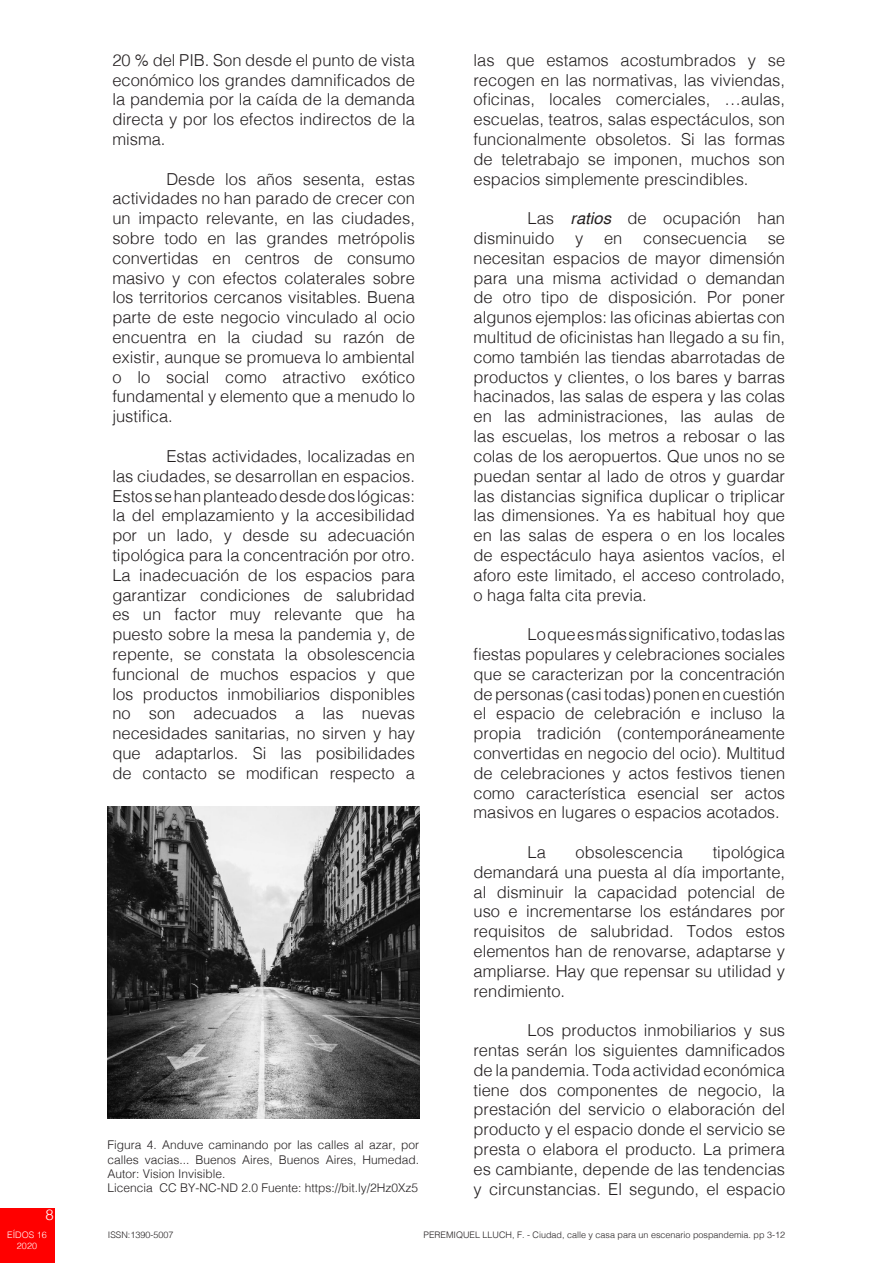
<style>
.page{position:relative;width:893px;height:1263px;background:#fff}
.page>*{position:absolute;margin:0;border:0;box-sizing:border-box;transform-origin:0 0}
.t1{font:300 16.5px/19.8px "Helvetica";color:#231f20;text-align:justify}
.t2{font:300 15px "Helvetica";color:#fff}
.t3{font:300 12px/14.4px "Helvetica";color:#231f20;text-align:justify}
.t4{font:300 9px "Helvetica";color:#231f20}
.t5{font:300 9px/10.8px "Helvetica";color:#fff;text-align:center}
.s1{font-weight:400;font-style:italic}
</style>
<div class="page">
<div style="left:0;top:1209px;width:54px;height:54px;background:#f00"></div>
<img style="left:107px;top:807px;width:312px;height:311px">
<p class="t2" style="left:46px;top:1202px;width:10px">8</p>
<p class="t5" style="left:7px;top:1229px;width:41px">EÍDOS 16<br>2020</p>
<p class="t1" style="left:112px;top:49px;width:304px">20 % del PIB. Son desde el punto de vista económico los grandes damnificados de la pandemia por la caída de la demanda directa y por los efectos indirectos de la misma.</p>
<p class="t1" style="left:112px;top:168px;width:304px;text-indent:54px">Desde los años sesenta, estas actividades no han parado de crecer con un impacto relevante, en las ciudades, sobre todo en las grandes metrópolis convertidas en centros de consumo masivo y con efectos colaterales sobre los territorios cercanos visitables. Buena parte de este negocio vinculado al ocio encuentra en la ciudad su razón de existir, aunque se promueva lo ambiental o lo social como atractivo exótico fundamental y elemento que a menudo lo justifica.</p>
<p class="t1" style="left:112px;top:445px;width:304px;text-indent:54px">Estas actividades, localizadas en las ciudades, se desarrollan en espacios.<br>Estos se han planteado desde dos lógicas: la del emplazamiento y la accesibilidad por un lado, y desde su adecuación tipológica para la concentración por otro.<br>La inadecuación de los espacios para garantizar condiciones de salubridad es un factor muy relevante que ha puesto sobre la mesa la pandemia y, de repente, se constata la obsolescencia funcional de muchos espacios y que los productos inmobiliarios disponibles no son adecuados a las nuevas necesidades sanitarias, no sirven y hay que adaptarlos. Si las posibilidades de contacto se modifican respecto a</p>
<p class="t1" style="left:473px;top:49px;width:313px">las que estamos acostumbrados y se recogen en las normativas, las viviendas, oficinas, locales comerciales, …aulas, escuelas, teatros, salas espectáculos, son funcionalmente obsoletos. Si las formas de teletrabajo se imponen, muchos son espacios simplemente prescindibles.</p>
<p class="t1" style="left:473px;top:207px;width:313px;text-indent:54px">Las <span class="s1">ratios</span> de ocupación han disminuido</p>
<p class="t1" style="left:575px;top:227px;width:10px">y</p>
<p class="t1" style="left:604px;top:227px;width:20px">en</p>
<p class="t1" style="left:643px;top:227px;width:105px">consecuencia</p>
<p class="t1" style="left:473px;top:227px;width:313px;text-indent:294px">se necesitan espacios de mayor dimensión para una misma actividad o demandan de otro tipo de disposición. Por poner algunos ejemplos: las oficinas abiertas con multitud de oficinistas han llegado a su fin, como también las tiendas abarrotadas de productos y clientes, o los bares y barras hacinados, las salas de espera y las colas en las administraciones, las aulas de las escuelas, los metros a rebosar o las colas de los aeropuertos. Que unos no se puedan sentar al lado de otros y guardar las distancias significa duplicar o triplicar las dimensiones. Ya es habitual hoy que en las salas de espera o en los locales de espectáculo haya asientos vacíos, el aforo este limitado, el acceso controlado, o haga falta cita previa.</p>
<p class="t1" style="left:473px;top:623px;width:313px;text-indent:54px">Lo que es más significativo, todas las fiestas populares y celebraciones sociales que se caracterizan por la concentración de personas (casi todas) ponen en cuestión el espacio de celebración e incluso la propia tradición (contemporáneamente convertidas en negocio del ocio). Multitud de celebraciones y actos festivos tienen como característica esencial ser actos masivos en lugares o espacios acotados.</p>
<p class="t1" style="left:527px;top:841px;width:20px">La</p>
<p class="t1" style="left:576px;top:841px;width:109px">obsolescencia</p>
<p class="t1" style="left:473px;top:841px;width:313px;text-indent:239px">tipológica demandará una puesta al día importante, al disminuir la capacidad potencial de uso e incrementarse los estándares por requisitos de salubridad. Todos estos elementos han de renovarse, adaptarse y ampliarse. Hay que repensar su utilidad y rendimiento.</p>
<p class="t1" style="left:473px;top:1019px;width:313px;text-indent:54px">Los productos inmobiliarios y sus rentas serán los siguientes damnificados de la pandemia. Toda actividad económica tiene dos componentes de negocio, la prestación del servicio o elaboración del producto y el espacio donde el servicio se presta o elabora el producto. La primera es cambiante, depende de las tendencias y circunstancias. El segundo, el espacio</p>
<p class="t3" style="left:107px;top:1137px;width:313px">Figura 4. Anduve caminando por las calles al azar, por calles vacias... Buenos Aires, Buenos Aires, Humedad.<br>Autor: Vision Invisible.</p>
<p class="t3" style="left:107px;top:1180px;width:312px">Licencia CC BY-NC-ND 2.0 Fuente: https://bit.ly/2Hz0Xz5</p>
<p class="t4" style="left:108px;top:1227px;width:67px">ISSN:1390-5007</p>
<p class="t4" style="left:423px;top:1227px;width:363px">PEREMIQUEL LLUCH, F. - Ciudad, calle y casa para un escenario pospandemia. pp 3-12</p>
</div>
